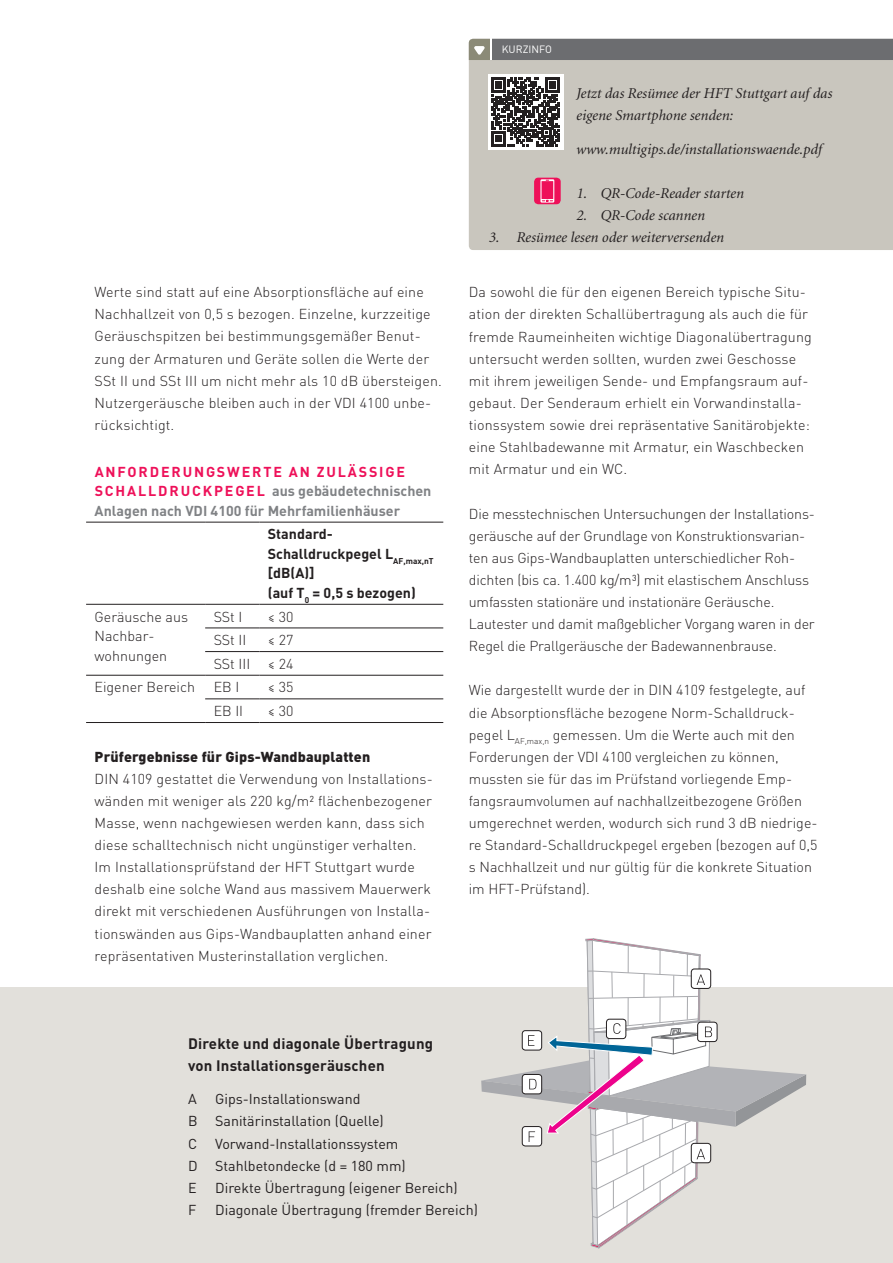
<style>
.page{position:relative;width:893px;height:1263px;background:#fff}
.page>*{position:absolute;margin:0;border:0;box-sizing:border-box;transform-origin:0 0}
.t1{font:italic 15px/22px "Minion";color:#231f20}
.t2{font:700 15px/22px "DIN Pro";letter-spacing:.01em;color:#231f20}
.t3{font:300 14.25px/22px "DINOT";letter-spacing:.005em;color:#231f20}
.t4{font:14.25px/22px "DINOT";color:#231f20}
.t5{font:700 14.25px/19.5px "DINOT";color:#808285}
.t6{font:700 14.25px/19.5px "DINOT";color:#231f20}
.t7{font:900 14.25px "DINOT";letter-spacing:.01em;color:#231f20}
.t8{font:10.5px "DIN Pro";color:#fff}
.s1{color:#ee1059}
</style>
<div class="page">
<div style="left:0;top:988px;width:893px;height:275px;background:#e2e0db"></div>
<hr style="left:86px;top:522px;width:119px;height:1px;background:#231f20">
<hr style="left:205px;top:522px;width:54px;height:1px;background:#231f20">
<hr style="left:259px;top:522px;width:184px;height:1px;background:#231f20">
<hr style="left:86px;top:604px;width:119px;height:1px;background:#231f20">
<hr style="left:205px;top:604px;width:54px;height:1px;background:#231f20">
<hr style="left:259px;top:604px;width:184px;height:1px;background:#231f20">
<hr style="left:205px;top:627px;width:54px;height:1px;background:#231f20">
<hr style="left:259px;top:627px;width:184px;height:1px;background:#231f20">
<hr style="left:205px;top:651px;width:54px;height:1px;background:#231f20">
<hr style="left:259px;top:651px;width:184px;height:1px;background:#231f20">
<hr style="left:86px;top:675px;width:119px;height:1px;background:#231f20">
<hr style="left:205px;top:675px;width:54px;height:1px;background:#231f20">
<hr style="left:259px;top:675px;width:184px;height:1px;background:#231f20">
<hr style="left:205px;top:698px;width:54px;height:1px;background:#231f20">
<hr style="left:259px;top:698px;width:184px;height:1px;background:#231f20">
<hr style="left:86px;top:722px;width:119px;height:1px;background:#231f20">
<hr style="left:205px;top:722px;width:54px;height:1px;background:#231f20">
<hr style="left:259px;top:722px;width:184px;height:1px;background:#231f20">
<svg style="left:481px;top:938px;width:325px;height:310px"></svg>
<div style="left:469px;top:60px;width:424px;height:190px;background:#c9c6be"></div>
<svg style="left:469px;top:38px;width:424px;height:22px;background:#737476"></svg>
<svg style="left:488px;top:74px;width:75px;height:75px"></svg>
<div style="left:534px;top:178px;width:27px;height:26px;background:#ee1059;border-radius:4px"></div>
<svg style="left:540px;top:179px;width:14px;height:24px"></svg>
<div style="left:542px;top:181px;width:11px;height:18px;background:#ee1059"></div>
<svg style="left:542px;top:199px;width:11px;height:3px"></svg>
<svg style="left:491px;top:78px;width:69px;height:68px"></svg>
<p class="t8" style="left:502px;top:42px;width:52px">KURZINFO</p>
<p class="t3" style="left:95px;top:280px;width:349px">Werte sind statt auf eine Absorptionsfläche auf eine Nachhallzeit von 0,5 s bezogen. Einzelne, kurzzeitige Geräuschspitzen bei bestimmungsgemäßer Benut&shy;zung der Armaturen und Geräte sollen die Werte der SSt II und SSt III um nicht mehr als 10 dB übersteigen.<br>Nutzergeräusche bleiben auch in der VDI 4100 unbe&shy;rücksichtigt.</p>
<p class="t5" style="left:95px;top:461px;width:338px"><span class="s1">ANFORDERUNGSWERTE AN ZULÄSSIGE<br>SCHALLDRUCKPEGEL</span> aus gebäudetechnischen<br>Anlagen nach VDI 4100 für Mehrfamilienhäuser</p>
<p class="t6" style="left:268px;top:524px;width:167px">Standard-<br>Schalldruckpegel L<sub>AF,max,nT </sub>[dB(A)]<br>(auf T<sub>0</sub> = 0,5 s bezogen)</p>
<p class="t3" style="left:95px;top:606px;width:95px;line-height:19.5px">Geräusche aus<br>Nachbar&shy;wohnungen</p>
<p class="t3" style="left:214px;top:605px;width:30px">SSt I</p>
<p class="t3" style="left:268px;top:605px;width:27px">≤ 30</p>
<p class="t3" style="left:214px;top:628px;width:34px">SSt II</p>
<p class="t3" style="left:214px;top:628px;width:81px;line-height:23.7px;text-align:right">≤ 27<br>SSt III ≤ 24</p>
<p class="t3" style="left:95px;top:676px;width:102px">Eigener Bereich</p>
<p class="t3" style="left:214px;top:676px;width:27px">EB I</p>
<p class="t3" style="left:268px;top:676px;width:27px">≤ 35</p>
<p class="t3" style="left:214px;top:699px;width:31px">EB II</p>
<p class="t3" style="left:268px;top:699px;width:27px">≤ 30</p>
<p class="t7" style="left:95px;top:747px;width:277px">Prüfergebnisse für Gips-Wandbauplatten</p>
<p class="t3" style="left:95px;top:767px;width:340px">DIN 4109 gestattet die Verwendung von Installations&shy;wänden mit weniger als 220 kg/m² flächenbezogener Masse, wenn nachgewiesen werden kann, dass sich diese schalltechnisch nicht ungünstiger verhalten.<br>Im Installationsprüfstand der HFT Stuttgart wurde deshalb eine solche Wand aus massivem Mauerwerk direkt mit verschiedenen Ausführungen von Installa&shy;tionswänden aus Gips-Wandbauplatten anhand einer repräsentativen Musterinstallation verglichen.</p>
<p class="t1" style="left:576px;top:83px;width:258px">Jetzt das Resümee der HFT Stuttgart auf das eigene Smartphone senden:</p>
<p class="t1" style="left:576px;top:138px;width:247px">www.multigips.de/installationswaende.pdf</p>
<p class="t1" style="left:576px;top:182px;width:169px">1. QR-Code-Reader starten</p>
<p class="t1" style="left:576px;top:205px;width:130px">2. QR-Code scannen</p>
<p class="t1" style="left:489px;top:227px;width:237px">3. Resümee lesen oder weiterversenden</p>
<p class="t3" style="left:469px;top:281px;width:344px">Da sowohl die für den eigenen Bereich typische Situ&shy;ation der direkten Schallübertragung als auch die für fremde Raumeinheiten wichtige Diagonalübertragung untersucht werden sollten, wurden zwei Geschosse mit ihrem jeweiligen Sende- und Empfangsraum auf&shy;gebaut. Der Senderaum erhielt ein Vorwandinstalla&shy;tionssystem sowie drei repräsentative Sanitärobjekte: eine Stahlbadewanne mit Armatur, ein Waschbecken mit Armatur und ein WC.</p>
<p class="t3" style="left:469px;top:502px;width:348px">Die messtechnischen Untersuchungen der Installations&shy;geräusche auf der Grundlage von Konstruktionsvarian&shy;ten aus Gips-Wandbauplatten unterschiedlicher Roh&shy;dichten (bis ca. 1.400 kg/m³) mit elastischem Anschluss umfassten stationäre und instationäre Geräusche.<br>Lautester und damit maßgeblicher Vorgang waren in der Regel die Prallgeräusche der Badewannenbrause.</p>
<p class="t3" style="left:469px;top:679px;width:350px">Wie dargestellt wurde der in DIN 4109 festgelegte, auf die Absorptionsfläche bezogene Norm-Schalldruck&shy;pegel L<sub>AF,max,n</sub> gemessen. Um die Werte auch mit den Forderungen der VDI 4100 vergleichen zu können, mussten sie für das im Prüfstand vorliegende Emp&shy;fangsraumvolumen auf nachhallzeitbezogene Größen umgerechnet werden, wodurch sich rund 3 dB niedrige&shy;re Standard-Schalldruckpegel ergeben (bezogen auf 0,5 s Nachhallzeit und nur gültig für die konkrete Situation im HFT-Prüfstand).</p>
<p class="t2" style="left:188px;top:1032px;width:246px">Direkte und diagonale Übertragung von Installationsgeräuschen</p>
<p class="t4" style="left:188px;top:1087px;width:10px">A</p>
<p class="t4" style="left:188px;top:1087px;width:197px;text-indent:27px">Gips-Installationswand<br>B Sanitärinstallation (Quelle)<br>C</p>
<p class="t4" style="left:188px;top:1132px;width:219px;text-indent:27px">Vorwand-Installationssystem<br>D Stahlbetondecke (d = 180 mm)<br>E</p>
<p class="t4" style="left:215px;top:1176px;width:244px">Direkte Übertragung (eigener Bereich)</p>
<p class="t4" style="left:188px;top:1198px;width:10px">F</p>
<p class="t4" style="left:215px;top:1198px;width:264px">Diagonale Übertragung (fremder Bereich)</p>
</div>
